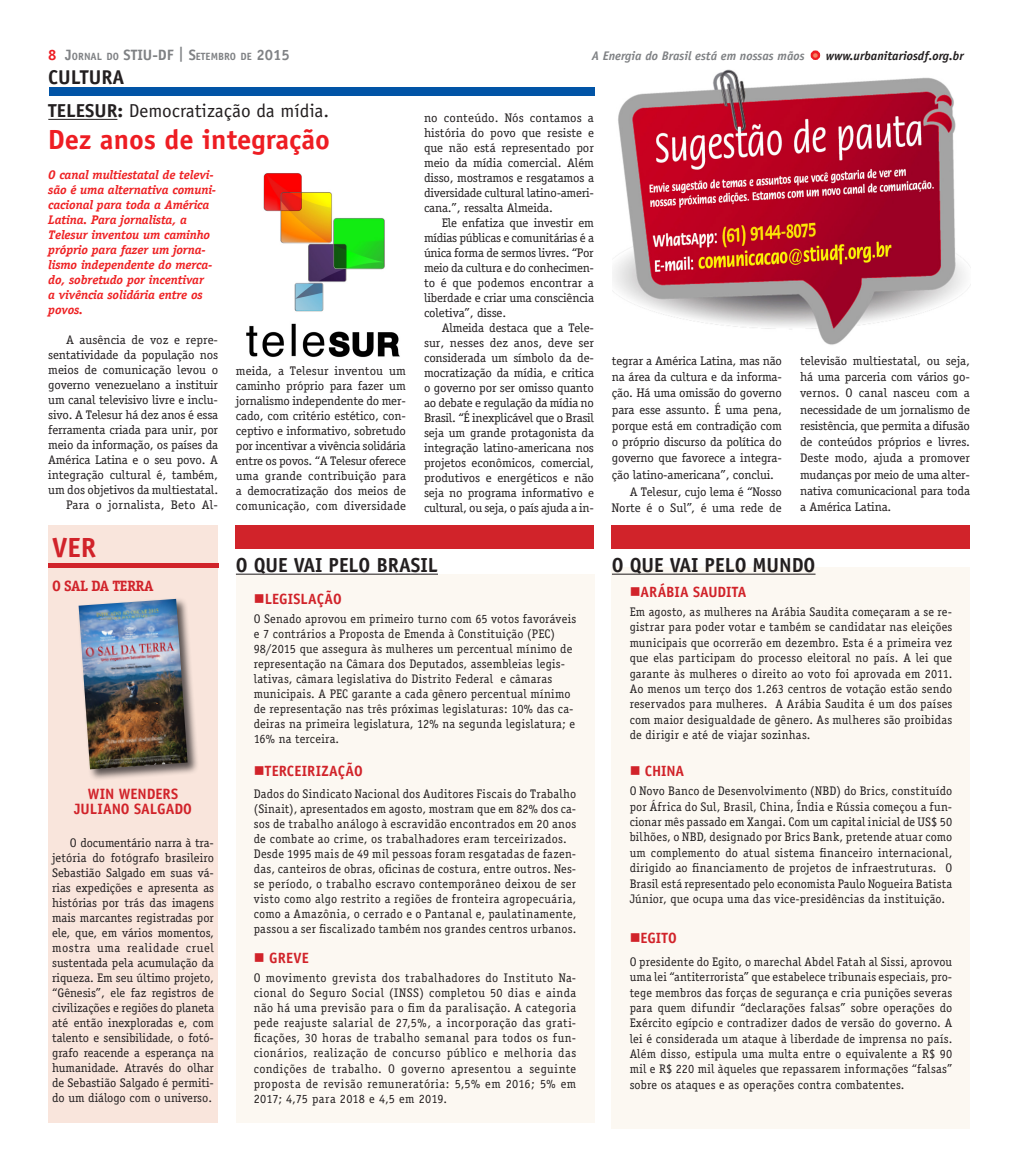
<style>
.page{position:relative;width:1018px;height:1159px;background:#fff}
.page>*{position:absolute;margin:0;border:0;box-sizing:border-box;transform-origin:0 0}
.Estilo_de_parágrafo{font:700 27.75px "Officina Sans";color:#ee1d23}
.t1{font:700 27.75px "Officina Sans";color:#d1232a}
.RTERANCA_C_FIO{font:700 20.38px "Officina Sans";color:#231f20}
.RTERANCA_C_FIO-2{font:700 20px "Officina Sans";color:#231f20}
.RTERANCA_C_FIO-3{font:18.75px "Officina Sans";color:#231f20}
.Default{font:700 15px "Officina Sans";letter-spacing:-.005em;color:#d1232a}
.t2{font:700 15px "Officina Serif";letter-spacing:-.04em;color:#d1232a}
.t3{font:700 14.88px "Officina Sans";letter-spacing:.005em;color:#d1232a}
.Default-2{font:12.5px/15px "Officina Serif";letter-spacing:.01em;color:#231f20;text-align:justify}
.AAtexto{font:italic 700 12.5px/15px "Officina Serif";letter-spacing:-.015em;color:#ee2123}
.t4{font:italic 700 12.5px "Officina Sans";color:#808285}
.Default-3{font:12.5px/16.9px "Officina Serif";letter-spacing:-.015em;color:#231f20;text-align:right}
.t5{font:700 10.5px "Officina Sans";color:#808285}
.s1{font-size:15px;color:#ee1d23}
.s2{font-size:15px}
.s3{color:#f48465}
.s4{color:#231f20}
.s5{font-weight:700}
</style>
<div class="page">
<div style="left:810px;top:50px;width:9px;height:10px;border:5px solid #ee1d23;border-radius:50%"></div>
<div style="left:236px;top:525px;width:357px;height:24px;background:#d1232a"></div>
<div style="left:48px;top:525px;width:170px;height:598px;background:#f9e5dc"></div>
<hr style="left:49px;top:563px;width:170px;height:4px;background:#d1232a">
<div style="left:77px;top:597px;width:122px;height:184px;background:#231f20;opacity:.75"></div>
<img style="left:79px;top:599px;width:108px;height:170px">
<div style="left:611px;top:567px;width:358px;height:562px;background:#fcf8f2"></div>
<div style="left:611px;top:525px;width:358px;height:24px;background:#d1232a"></div>
<hr style="left:611px;top:574px;width:204px;height:1px;background:#231f20">
<hr style="left:48px;top:119px;width:69px;height:1px;background:#231f20">
<div style="left:49px;top:87px;width:545px;height:9px;background:#0154a6"></div>
<img style="left:612px;top:69px;width:357px;height:276px">
<img style="left:246px;top:173px;width:154px;height:185px">
<div style="left:236px;top:574px;width:358px;height:549px;background:#fcf8f2"></div>
<hr style="left:236px;top:574px;width:202px;height:1px;background:#231f20">
<p class="t5" style="left:48px;top:50px;width:243px"><span class="s1">8</span> <span class="s2">J</span>ORNAL DO <span class="s2">STIU-DF | S</span>ETEMBRO DE <span class="s2">2015</span></p>
<p class="t4" style="left:591px;top:48px;width:373px">A Energia do Brasil está em nossas mãos <span class="s3">•</span> <span class="s4">www.urbanitariosdf.org.br</span></p>
<p class="RTERANCA_C_FIO-2" style="left:48px;top:65px;width:77px">CULTURA</p>
<p class="RTERANCA_C_FIO-3" style="left:48px;top:100px;width:282px"><span class="s5">TELESUR:</span> Democratização da mídia.</p>
<p class="Estilo_de_parágrafo" style="left:48px;top:122px;width:283px">Dez anos de integração</p>
<p class="Default-2" style="left:424px;top:110px;width:171px">no conteúdo. Nós contamos a história do povo que resiste e que não está representado por meio da mídia comercial. Além disso, mostramos e resgatamos a diversidade cultural latino-ameri&shy;cana.”, ressalta Almeida.</p>
<p class="Default-2" style="left:424px;top:215px;width:171px;text-indent:18px">Ele enfatiza que investir em mídias públicas e comunitárias é a única forma de sermos livres. “Por meio da cultura e do conhecimen&shy;to é que podemos encontrar a liberdade e criar uma consciência coletiva”, disse.</p>
<p class="Default-2" style="left:424px;top:320px;width:172px;text-indent:18px">Almeida destaca que a Tele&shy;sur, nesses dez anos, deve ser considerada um símbolo da de&shy;mocratização da mídia, e critica o governo por ser omisso quanto ao debate e regulação da mídia no Brasil. “É inexplicável que o Brasil seja um grande protagonista da integração latino-americana nos projetos econômicos, comercial, produtivos e energéticos e não seja no programa informativo e cultural, ou seja, o país ajuda a in-</p>
<p class="AAtexto" style="left:48px;top:167px;width:169px">O canal multiestatal de televi&shy;são é uma alternativa comuni&shy;cacional para toda a América<br>Latina. Para jornalista, a<br>Telesur inventou um caminho próprio para fazer um jorna&shy;lismo independente do merca&shy;do, sobretudo por incentivar<br>a vivência solidária entre os povos.</p>
<p class="Default-2" style="left:48px;top:332px;width:171px;text-indent:18px">A ausência de voz e repre&shy;sentatividade da população nos meios de comunicação levou o governo venezuelano a instituir um canal televisivo livre e inclu&shy;sivo. A Telesur há dez anos é essa ferramenta criada para unir, por meio da informação, os países da América Latina e o seu povo. A integração cultural é, também, um dos objetivos da multiestatal.</p>
<p class="Default-2" style="left:66px;top:497px;width:154px">Para o jornalista, Beto Al-</p>
<p class="t1" style="left:52px;top:531px;width:46px">VER</p>
<p class="t2" style="left:52px;top:576px;width:103px">O SAL DA TERRA</p>
<p class="Default-2" style="left:236px;top:363px;width:172px">meida, a Telesur inventou um caminho próprio para fazer um jornalismo independente do mer&shy;cado, com critério estético, con&shy;ceptivo e informativo, sobretudo por incentivar a vivência solidária entre os povos. “A Telesur oferece uma grande contribuição para a democratização dos meios de comunicação, com diversidade</p>
<p class="RTERANCA_C_FIO" style="left:236px;top:552px;width:203px">O QUE VAI PELO BRASIL</p>
<p class="t3" style="left:253px;top:590px;width:89px">■LEGISLAÇÃO</p>
<p class="Default-2" style="left:253px;top:611px;width:324px;text-align:left">O Senado aprovou em primeiro turno com 65 votos favoráveis e 7 contrários a Proposta de Emenda à Constituição (PEC)<br>98/2015 que assegura às mulheres um percentual mínimo de representação na Câmara dos Deputados, assembleias legis&shy;lativas, câmara legislativa do Distrito Federal e câmaras municipais. A PEC garante a cada gênero percentual mínimo de representação nas três próximas legislaturas: 10% das ca&shy;deiras na primeira legislatura, 12% na segunda legislatura; e 16% na terceira.</p>
<p class="t3" style="left:253px;top:761px;width:110px">■TERCEIRIZAÇÃO</p>
<p class="Default-2" style="left:253px;top:786px;width:324px">Dados do Sindicato Nacional dos Auditores Fiscais do Trabalho (Sinait), apresentados em agosto, mostram que em 82% dos ca&shy;sos de trabalho análogo à escravidão encontrados em 20 anos de combate ao crime, os trabalhadores eram terceirizados.</p>
<p class="Default-2" style="left:253px;top:846px;width:324px">Desde 1995 mais de 49 mil pessoas foram resgatadas de fazen&shy;das, canteiros de obras, oficinas de costura, entre outros. Nes&shy;se período, o trabalho escravo contemporâneo deixou de ser visto como algo restrito a regiões de fronteira agropecuária, como a Amazônia, o cerrado e o Pantanal e, paulatinamente, passou a ser fiscalizado também nos grandes centros urbanos.</p>
<p class="t3" style="left:253px;top:949px;width:57px">■ GREVE</p>
<p class="Default-2" style="left:253px;top:970px;width:324px">O movimento grevista dos trabalhadores do Instituto Na&shy;cional do Seguro Social (INSS) completou 50 dias e ainda não há uma previsão para o fim da paralisação. A categoria pede reajuste salarial de 27,5%, a incorporação das grati&shy;ficações, 30 horas de trabalho semanal para todos os fun&shy;cionários, realização de concurso público e melhoria das condições de trabalho. O governo apresentou a seguinte proposta de revisão remuneratória: 5,5% em 2016; 5% em 2017; 4,75 para 2018 e 4,5 em 2019.</p>
<p class="Default" style="left:88px;top:785px;width:92px">WIN WENDERS</p>
<p class="Default" style="left:74px;top:800px;width:119px">JULIANO SALGADO</p>
<p class="Default-2" style="left:52px;top:835px;width:163px;text-indent:18px">O documentário narra à tra&shy;jetória do fotógrafo brasileiro Sebastião Salgado em suas vá&shy;rias expedições e apresenta as histórias por trás das imagens mais marcantes registradas por ele, que, em vários momentos, mostra uma realidade cruel sustentada pela acumulação da riqueza. Em seu último projeto, “Gênesis”, ele faz registros de civilizações e regiões do planeta até então inexploradas e, com talento e sensibilidade, o fotó&shy;grafo reacende a esperança na humanidade. Através do olhar de Sebastião Salgado é permiti&shy;do um diálogo com o universo.</p>
<p class="Default-2" style="left:611px;top:353px;width:171px;line-height:16.2px">tegrar a América Latina, mas não na área da cultura e da informa&shy;ção. Há uma omissão do governo para esse assunto. É uma pena, porque está em contradição com o próprio discurso da política do governo que favorece a integra&shy;ção latino-americana”, conclui.</p>
<p class="Default-3" style="left:611px;top:483px;width:171px">A Telesur, cujo lema é “Nosso<br>Norte é o Sul”, é uma rede de</p>
<p class="Default-2" style="left:799px;top:353px;width:171px;line-height:16.2px">televisão multiestatal, ou seja, há uma parceria com vários go&shy;vernos. O canal nasceu com a necessidade de um jornalismo de resistência, que permita a difusão de conteúdos próprios e livres.<br>Deste modo, ajuda a promover mudanças por meio de uma alter&shy;nativa comunicacional para toda a América Latina.</p>
<p class="RTERANCA_C_FIO" style="left:611px;top:552px;width:205px">O QUE VAI PELO MUNDO</p>
<p class="t3" style="left:629px;top:583px;width:118px">■ARÁBIA SAUDITA</p>
<p class="Default-2" style="left:629px;top:604px;width:324px;line-height:15.4px">Em agosto, as mulheres na Arábia Saudita começaram a se re&shy;gistrar para poder votar e também se candidatar nas eleições municipais que ocorrerão em dezembro. Esta é a primeira vez que elas participam do processo eleitoral no país. A lei que garante às mulheres o direito ao voto foi aprovada em 2011.<br>Ao menos um terço dos 1.263 centros de votação estão sendo reservados para mulheres. A Arábia Saudita é um dos países com maior desigualdade de gênero. As mulheres são proibidas de dirigir e até de viajar sozinhas.</p>
<p class="t3" style="left:629px;top:762px;width:56px">■ CHINA</p>
<p class="Default-2" style="left:629px;top:783px;width:324px;line-height:15.4px">O Novo Banco de Desenvolvimento (NBD) do Brics, constituído por África do Sul, Brasil, China, Índia e Rússia começou a fun&shy;cionar mês passado em Xangai. Com um capital inicial de US$ 50 bilhões, o NBD, designado por Brics Bank, pretende atuar como um complemento do atual sistema financeiro internacional, dirigido ao financiamento de projetos de infraestruturas. O Brasil está representado pelo economista Paulo Nogueira Batista Júnior, que ocupa uma das vice-presidências da instituição.</p>
<p class="t3" style="left:629px;top:929px;width:49px">■EGITO</p>
<p class="Default-2" style="left:629px;top:954px;width:324px;line-height:15.4px">O presidente do Egito, o marechal Abdel Fatah al Sissi, aprovou uma lei “antiterrorista” que estabelece tribunais especiais, pro&shy;tege membros das forças de segurança e cria punições severas para quem difundir “declarações falsas” sobre operações do Exército egípcio e contradizer dados de versão do governo. A lei é considerada um ataque à liberdade de imprensa no país.<br>Além disso, estipula uma multa entre o equivalente a R$ 90 mil e R$ 220 mil àqueles que repassarem informações “falsas” sobre os ataques e as operações contra combatentes.</p>
</div>
